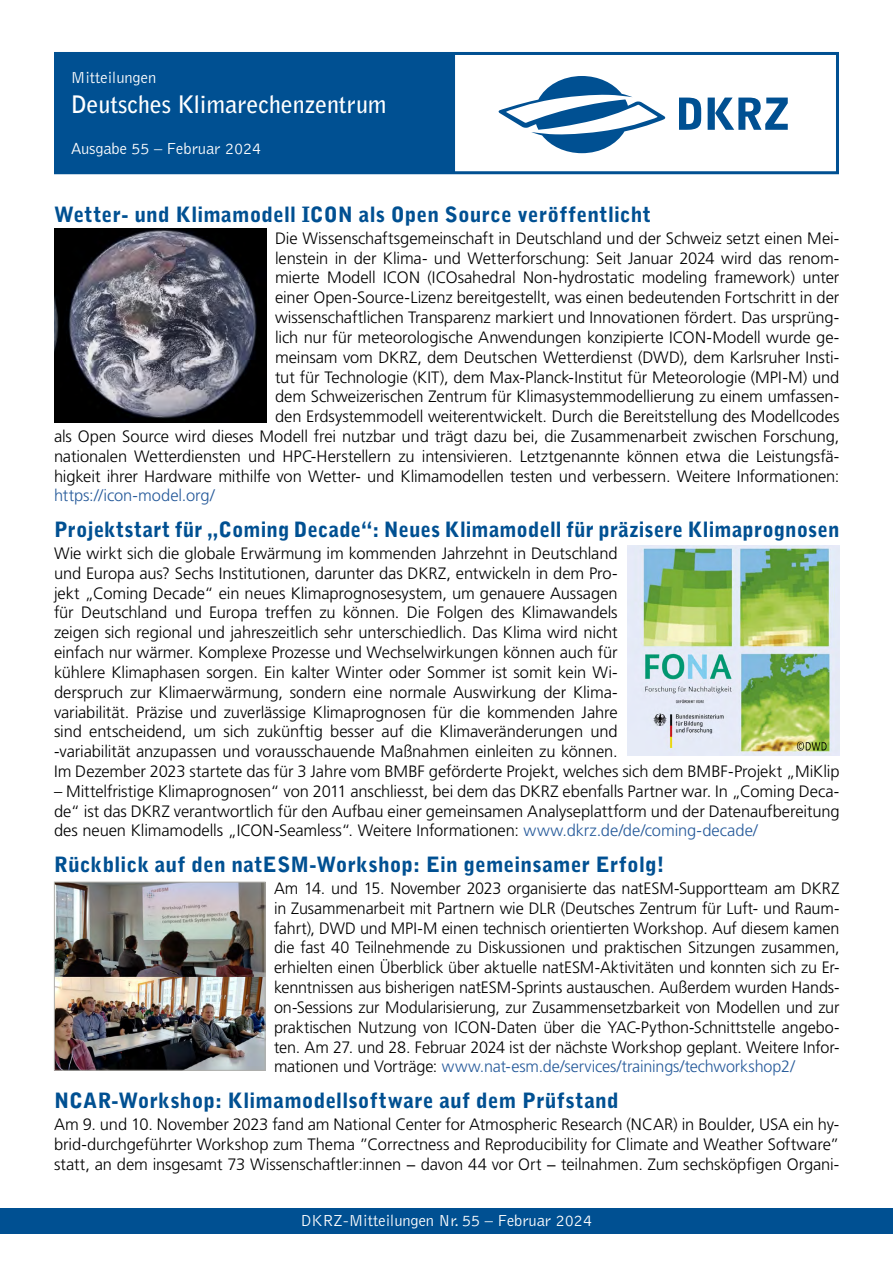
<style>
.page{position:relative;width:893px;height:1263px;background:#fff}
.page>*{position:absolute;margin:0;border:0;box-sizing:border-box;transform-origin:0 0}
.t1{font:700 24px "Bell Gothic Std";letter-spacing:-.005em;color:#fff}
.Überschrift{font:900 21px "Bell Gothic Std";letter-spacing:.01em;color:#005092}
.Überschrift-2{font:300 16.5px/19.8px "Frutiger LT Std";letter-spacing:-.005em;color:#000;text-align:justify}
.t2{font:300 16.5px "Bell Gothic Std";letter-spacing:-.005em;color:#fff}
.Überschrift-3{font:300 16.5px "Frutiger LT Std";letter-spacing:-.005em;color:#275b9b}
.s1{color:#275b9b}
</style>
<div class="page">
<div style="left:54px;top:53px;width:401px;height:120px;background:#005092"></div>
<svg style="left:499px;top:76px;width:289px;height:77px"></svg>
<div style="left:0;top:1208px;width:893px;height:26px;background:#005092"></div>
<div style="left:54px;top:52px;width:785px;height:122px;border:3px solid #005092"></div>
<img style="left:627px;top:546px;width:212px;height:209px">
<img style="left:54px;top:229px;width:212px;height:193px">
<img style="left:56px;top:884px;width:207px;height:185px">
<div style="left:54px;top:882px;width:211px;height:189px;border:1px solid #afaeaa"></div>
<p class="t2" style="left:71px;top:69px;width:87px">Mitteilungen</p>
<p class="t1" style="left:71px;top:90px;width:317px">Deutsches Klimarechenzentrum</p>
<p class="t2" style="left:71px;top:139px;width:192px">Ausgabe 55 – Februar 2024</p>
<p class="Überschrift" style="left:54px;top:202px;width:599px">Wetter- und Klimamodell ICON als Open Source veröffentlicht</p>
<p class="Überschrift-2" style="left:54px;top:229px;width:787px;text-align:right">Die Wissenschaftsgemeinschaft in Deutschland und der Schweiz setzt einen Mei-<br>lenstein in der Klima- und Wetterforschung: Seit Januar 2024 wird das renom-<br>mierte Modell ICON (ICOsahedral Non-hydrostatic modeling framework) unter<br>einer Open-Source-Lizenz bereitgestellt, was einen bedeutenden Fortschritt in der<br>wissenschaftlichen Transparenz markiert und Innovationen fördert. Das ursprüng-<br>lich nur für meteorologische Anwendungen konzipierte ICON-Modell wurde ge-<br>meinsam vom DKRZ, dem Deutschen Wetterdienst (DWD), dem Karlsruher Insti-<br>tut für Technologie (KIT), dem Max-Planck-Institut für Meteorologie (MPI-M) und<br>dem Schweizerischen Zentrum für Klimasystemmodellierung zu einem umfassen-<br>den Erdsystemmodell weiterentwickelt. Durch die Bereitstellung des Modellcodes<br>als Open Source wird dieses Modell frei nutzbar und trägt dazu bei, die Zusammenarbeit zwischen Forschung, nationalen Wetterdiensten und HPC-Herstellern zu intensivieren. Letztgenannte können etwa die Leistungsfä&shy;higkeit ihrer Hardware mithilfe von Wetter- und Klimamodellen testen und verbessern. Weitere Informationen:</p>
<p class="Überschrift-3" style="left:54px;top:486px;width:162px">https://icon-model.org/</p>
<p class="Überschrift" style="left:54px;top:517px;width:787px">Projektstart für „Coming Decade“: Neues Klimamodell für präzisere Klimaprognosen</p>
<p class="Überschrift-2" style="left:54px;top:544px;width:787px;text-align:left">Wie wirkt sich die globale Erwärmung im kommenden Jahrzehnt in Deutschland<br>und Europa aus? Sechs Institutionen, darunter das DKRZ, entwickeln in dem Pro-<br>jekt „Coming Decade“ ein neues Klimaprognosesystem, um genauere Aussagen<br>für Deutschland und Europa treffen zu können. Die Folgen des Klimawandels<br>zeigen sich regional und jahreszeitlich sehr unterschiedlich. Das Klima wird nicht<br>einfach nur wärmer. Komplexe Prozesse und Wechselwirkungen können auch für<br>kühlere Klimaphasen sorgen. Ein kalter Winter oder Sommer ist somit kein Wi-<br>derspruch zur Klimaerwärmung, sondern eine normale Auswirkung der Klima-<br>variabilität. Präzise und zuverlässige Klimaprognosen für die kommenden Jahre<br>sind entscheidend, um sich zukünftig besser auf die Klimaveränderungen und<br>-variabilität anzupassen und vorausschauende Maßnahmen einleiten zu können.<br>Im Dezember 2023 startete das für 3 Jahre vom BMBF geförderte Projekt, welches sich dem BMBF-Projekt „MiKlip</p>
<p class="Überschrift-2" style="left:54px;top:781px;width:787px">– Mittelfristige Klimaprognosen“ von 2011 anschliesst, bei dem das DKRZ ebenfalls Partner war. In „Coming Deca&shy;de“ ist das DKRZ verantwortlich für den Aufbau einer gemeinsamen Analyseplattform und der Datenaufbereitung des neuen Klimamodells „ICON-Seamless“. Weitere Informationen: <span class="s1">www.dkrz.de/de/coming-decade/</span></p>
<p class="Überschrift" style="left:54px;top:852px;width:612px">Rückblick auf den natESM-Workshop: Ein gemeinsamer Erfolg!</p>
<p class="Überschrift-2" style="left:274px;top:879px;width:567px">Am 14. und 15. November 2023 organisierte das natESM-Supportteam am DKRZ in Zusammenarbeit mit Partnern wie DLR (Deutsches Zentrum für Luft- und Raum&shy;fahrt), DWD und MPI-M einen technisch orientierten Workshop. Auf diesem kamen die fast 40 Teilnehmende zu Diskussionen und praktischen Sitzungen zusammen, erhielten einen Überblick über aktuelle natESM-Aktivitäten und konnten sich zu Er&shy;kenntnissen aus bisherigen natESM-Sprints austauschen. Außerdem wurden Hands&shy;on-Sessions zur Modularisierung, zur Zusammensetzbarkeit von Modellen und zur praktischen Nutzung von ICON-Daten über die YAC-Python-Schnittstelle angebo&shy;ten. Am 27. und 28. Februar 2024 ist der nächste Workshop geplant. Weitere Infor&shy;mationen und Vorträge: <span class="s1">www.nat-esm.de/services/trainings/techworkshop2/</span></p>
<p class="Überschrift" style="left:54px;top:1088px;width:566px">NCAR-Workshop: Klimamodellsoftware auf dem Prüfstand</p>
<p class="Überschrift-2" style="left:54px;top:1115px;width:787px">Am 9. und 10. November 2023 fand am National Center for Atmospheric Research (NCAR) in Boulder, USA ein hy&shy;brid-durchgeführter Workshop zum Thema ”Correctness and Reproducibility for Climate and Weather Software” statt, an dem insgesamt 73 Wissenschaftler:innen − davon 44 vor Ort − teilnahmen. Zum sechsköpfigen Organi-</p>
<p class="t2" style="left:301px;top:1212px;width:293px">DKRZ-Mitteilungen Nr. 55 – Februar 2024</p>
</div>
